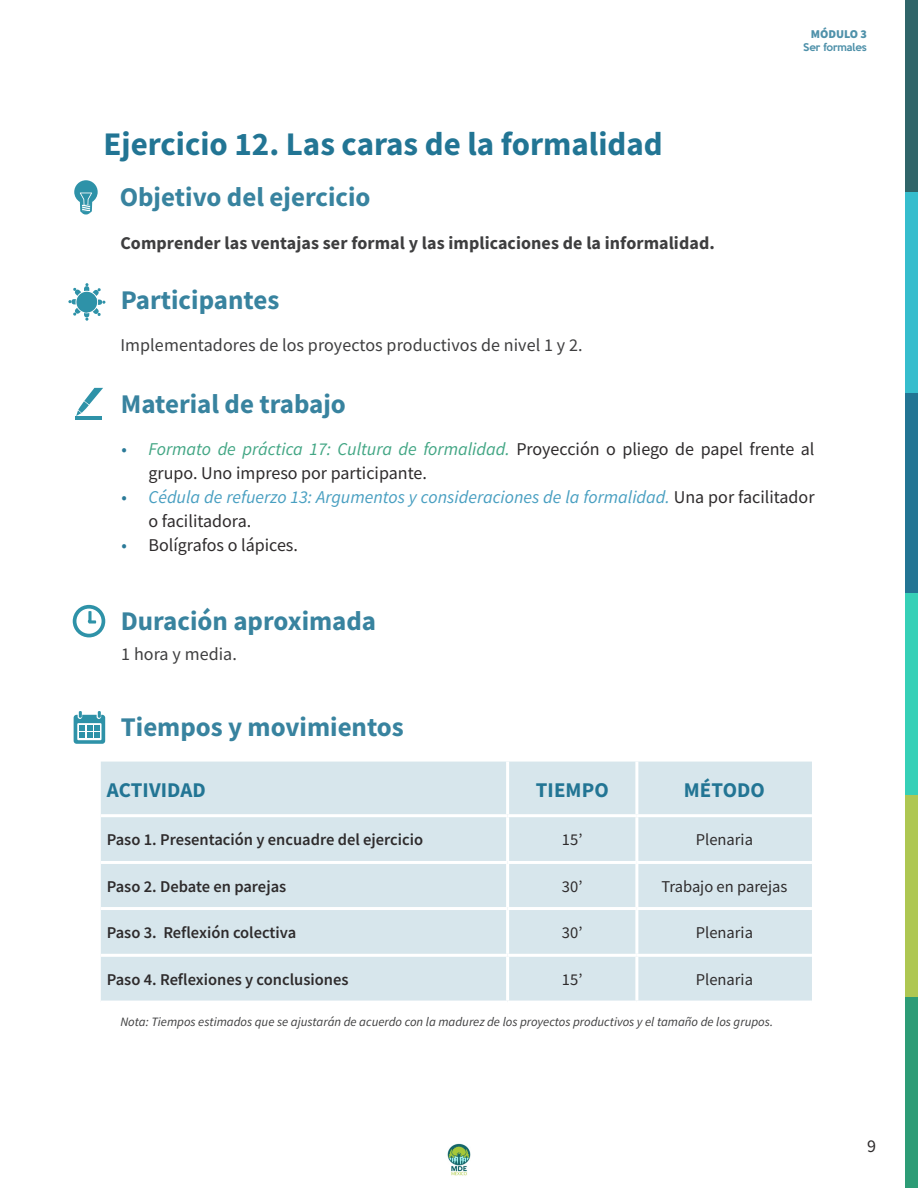
<style>
.page{position:relative;width:918px;height:1188px;background:#fff}
.page>*{position:absolute;margin:0;border:0;box-sizing:border-box;transform-origin:0 0}
.Ejercicios{font:700 33px "Source Sans Pro";color:#227594}
.t1{font:700 27px "Source Sans Pro";color:#38839f}
.t2{font:700 21px "Source Sans Pro";letter-spacing:.005em;color:#227594}
.t3{font:18px/24px "Source Sans Pro";color:#2e2b2c}
.t4{font:italic 18px/24px "Source Sans Pro";color:#489fc1}
.t5{font:700 18px "Source Sans Pro";letter-spacing:.005em;color:#3e3e3f}
.t6{font:18px "Source Sans Pro";letter-spacing:.005em;color:#3e3e3f}
.t7{font:600 16.5px "Source Sans Pro";color:#2e2b2c}
.t8{font:16.5px "Source Sans Pro";color:#2e2b2c}
.t9{font:italic 12.75px "Source Sans Pro";color:#3e3e3f}
.t10{font:900 12px "Source Sans Pro";letter-spacing:-.005em;color:#227594}
.t11{font:500 9.75px "Keep Calm";letter-spacing:-.01em;color:#227594}
.s1{color:#2b7a98}
.s2{font-style:italic;color:#42a684}
.s3{font-style:normal;color:#2b7a98}
.s4{font-style:normal;color:#2e2b2c}
</style>
<div class="page">
<img style="left:447px;top:1143px;width:24px;height:33px">
<div style="left:905px;top:392px;width:13px;height:202px;background:#227594"></div>
<div style="left:905px;top:191px;width:13px;height:201px;background:#36bdcd"></div>
<div style="left:905px;top:593px;width:13px;height:202px;background:#36d0b7"></div>
<div style="left:905px;top:0;width:13px;height:192px;background:#2f6569"></div>
<div style="left:905px;top:996px;width:13px;height:192px;background:#2d9c76"></div>
<div style="left:905px;top:795px;width:13px;height:202px;background:#aec752"></div>
<svg style="left:68px;top:283px;width:37px;height:38px"></svg>
<svg style="left:73px;top:605px;width:32px;height:32px"></svg>
<svg style="left:74px;top:180px;width:24px;height:35px"></svg>
<hr style="left:76px;top:417px;width:26px;height:3px;background:#2e92a8">
<svg style="left:76px;top:388px;width:27px;height:28px"></svg>
<svg style="left:74px;top:711px;width:31px;height:33px"></svg>
<div style="left:101px;top:762px;width:711px;height:239px;background:#d7e6ec"></div>
<hr style="left:506px;top:762px;width:3px;height:52px;background:#fff">
<hr style="left:635px;top:762px;width:3px;height:52px;background:#fff">
<hr style="left:101px;top:814px;width:407px;height:3px;background:#fff">
<hr style="left:508px;top:814px;width:129px;height:3px;background:#fff">
<hr style="left:506px;top:817px;width:3px;height:44px;background:#fff">
<hr style="left:637px;top:814px;width:175px;height:3px;background:#fff">
<hr style="left:635px;top:817px;width:3px;height:44px;background:#fff">
<hr style="left:101px;top:861px;width:407px;height:3px;background:#fff">
<hr style="left:508px;top:861px;width:129px;height:3px;background:#fff">
<hr style="left:506px;top:864px;width:3px;height:43px;background:#fff">
<hr style="left:637px;top:861px;width:175px;height:3px;background:#fff">
<hr style="left:635px;top:864px;width:3px;height:43px;background:#fff">
<hr style="left:101px;top:907px;width:407px;height:3px;background:#fff">
<hr style="left:508px;top:907px;width:129px;height:3px;background:#fff">
<hr style="left:506px;top:910px;width:3px;height:44px;background:#fff">
<hr style="left:637px;top:907px;width:175px;height:3px;background:#fff">
<hr style="left:635px;top:910px;width:3px;height:44px;background:#fff">
<hr style="left:101px;top:954px;width:407px;height:3px;background:#fff">
<hr style="left:508px;top:954px;width:129px;height:3px;background:#fff">
<hr style="left:506px;top:957px;width:3px;height:44px;background:#fff">
<hr style="left:637px;top:954px;width:175px;height:3px;background:#fff">
<hr style="left:635px;top:957px;width:3px;height:44px;background:#fff">
<p class="t10" style="left:811px;top:25px;width:58px">MÓDULO 3</p>
<p class="Ejercicios" style="left:103px;top:121px;width:561px">Ejercicio 12. Las caras de la formalidad</p>
<p class="t1" style="left:120px;top:179px;width:252px">Objetivo del ejercicio</p>
<p class="t5" style="left:120px;top:231px;width:596px">Comprender las ventajas ser formal y las implicaciones de la informalidad.</p>
<p class="t1" style="left:121px;top:282px;width:160px">Participantes</p>
<p class="t6" style="left:120px;top:334px;width:464px">Implementadores de los proyectos productivos de nivel 1 y 2.</p>
<p class="t1" style="left:121px;top:386px;width:227px">Material de trabajo</p>
<p class="t11" style="left:803px;top:39px;width:65px">Ser formales</p>
<p class="t3" style="left:148px;top:437px;width:668px;text-indent:-27px"><span class="s1">•</span> <span class="s2">Formato de práctica 17: Cultura de formalidad.</span> Proyección o pliego de papel frente al grupo. Uno impreso por participante.</p>
<p class="t4" style="left:148px;top:485px;width:668px;text-indent:-27px"><span class="s3">•</span> Cédula de refuerzo 13: Argumentos y consideraciones de la formalidad. <span class="s4">Una por facilitador o facilitadora.</span></p>
<p class="t3" style="left:121px;top:533px;width:178px"><span class="s1">•</span> Bolígrafos o lápices.</p>
<p class="t1" style="left:121px;top:603px;width:257px">Duración aproximada</p>
<p class="t6" style="left:121px;top:642px;width:117px">1 hora y media.</p>
<p class="t1" style="left:121px;top:709px;width:284px">Tiempos y movimientos</p>
<p class="t2" style="left:107px;top:775px;width:101px">ACTIVIDAD</p>
<p class="t2" style="left:536px;top:775px;width:74px">TIEMPO</p>
<p class="t2" style="left:684px;top:775px;width:83px">MÉTODO</p>
<p class="t7" style="left:107px;top:829px;width:318px">Paso 1. Presentación y encuadre del ejercicio</p>
<p class="t8" style="left:562px;top:829px;width:22px">15’</p>
<p class="t8" style="left:696px;top:829px;width:59px">Plenaria</p>
<p class="t7" style="left:107px;top:875px;width:181px">Paso 2. Debate en parejas</p>
<p class="t8" style="left:562px;top:876px;width:22px">30’</p>
<p class="t8" style="left:661px;top:876px;width:128px">Trabajo en parejas</p>
<p class="t7" style="left:107px;top:922px;width:191px">Paso 3. Reflexión colectiva</p>
<p class="t8" style="left:562px;top:922px;width:22px">30’</p>
<p class="t8" style="left:696px;top:922px;width:59px">Plenaria</p>
<p class="t7" style="left:107px;top:969px;width:243px">Paso 4. Reflexiones y conclusiones</p>
<p class="t8" style="left:562px;top:969px;width:22px">15’</p>
<p class="t8" style="left:696px;top:969px;width:59px">Plenaria</p>
<p class="t9" style="left:120px;top:1013px;width:654px">Nota: Tiempos estimados que se ajustarán de acuerdo con la madurez de los proyectos productivos y el tamaño de los grupos.</p>
<p class="t3" style="left:867px;top:1134px;width:10px">9</p>
</div>
